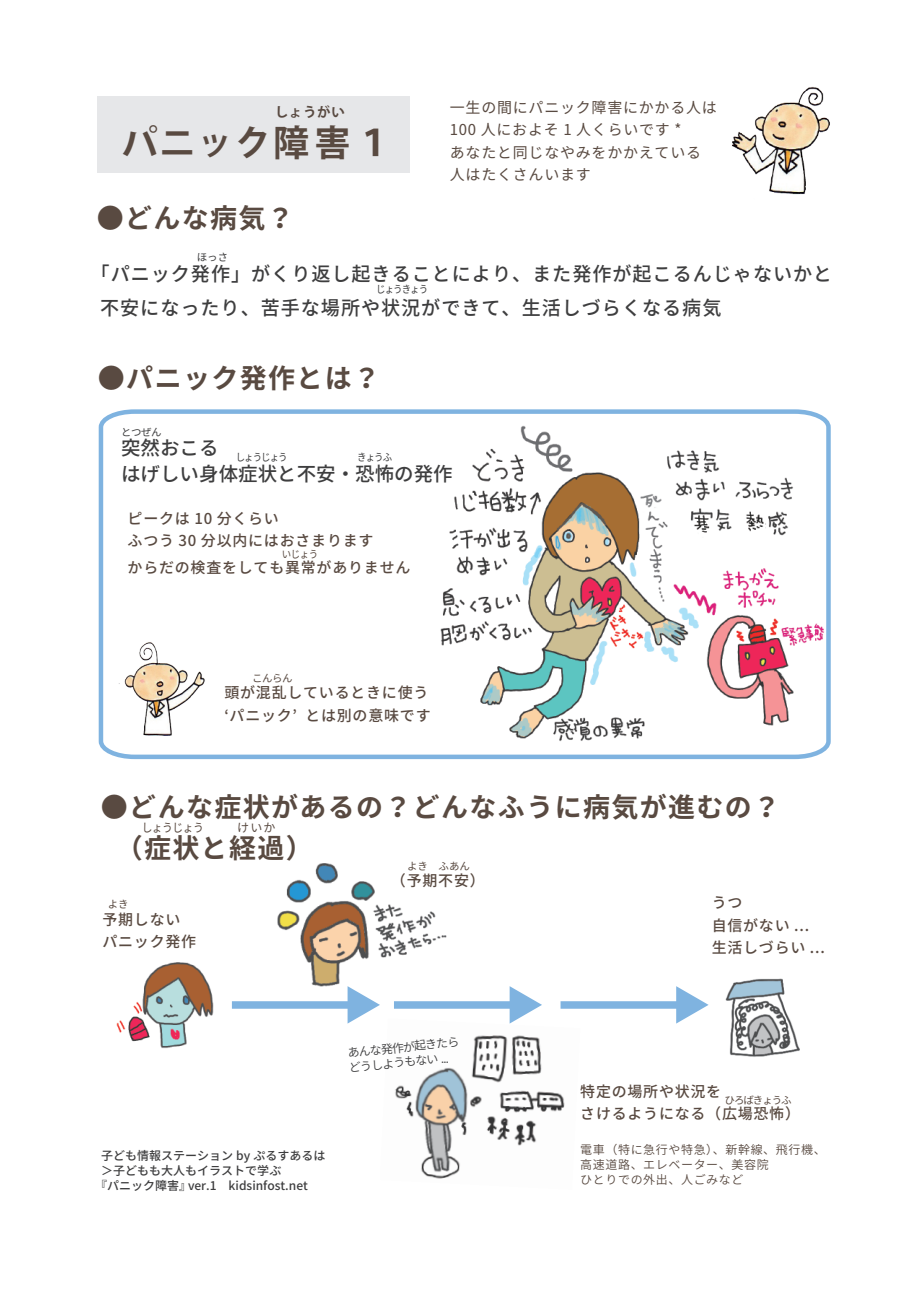
<style>
.page{position:relative;width:918px;height:1289px;background:#fff}
.page>*{position:absolute;margin:0;border:0;box-sizing:border-box;transform-origin:0 0}
.t1{font:700 36px "Koz Go Pr 6 N";letter-spacing:.05em;color:#594a41}
.t2{font:700 27px/40.5px "Noto Sans CJ Kjp";letter-spacing:.05em;color:#594a41}
.t3{font:500 19.5px/34.5px "Noto Sans CJ Kjp";letter-spacing:.05em;color:#3e3e3f}
.t4{font:500 19.5px/25.5px "Noto Sans CJ Kjp";color:#3e3e3f}
.t5{font:500 15px/22.5px "Noto Sans CJ Kjp";letter-spacing:.05em;color:#594a41}
.t6{font:15px/22.5px "Noto Sans CJ Kjp";letter-spacing:.05em;color:#594a41}
.t7{font:700 13.5px "Koz Go Pr 6 N";letter-spacing:.05em;color:#594a41}
.t8{font:500 12px "Noto Sans CJ Kjp";color:#3e3e3f}
.t9{font:600 12px/15px "Noto Sans CJ Kjp";letter-spacing:.05em;color:#594a41}
.t10{font:600 12px/15px "Noto Sans CJ Kjp";color:#3e3e3f}
.t11{font:12px "Noto Sans CJ Kjp";letter-spacing:-.05em;color:#594a41;scale:.9 1}
.t12{font:12px "Noto Sans CJ Kjp";letter-spacing:-.05em;color:#594a41}
.t13{font:10.5px "Noto Sans CJ Kjp";letter-spacing:-.1em;color:#3e3e3f;scale:.9 1}
.t14{font:10.5px "Noto Sans CJ Kjp";letter-spacing:-.05em;color:#594a41}
.t15{font:10.5px "Noto Sans CJ Kjp";letter-spacing:-.1em;color:#3e3e3f}
.t16{font:10.5px "Noto Sans CJ Kjp";letter-spacing:-.1em;color:#594a41}
.t17{font:10.5px "Noto Sans CJ Kjp";letter-spacing:-.05em;color:#594a41;scale:.9 1}
</style>
<div class="page">
<svg style="left:98px;top:409px;width:733px;height:351px"></svg>
<div style="left:98px;top:97px;width:312px;height:76px;background:#e6e7e9"></div>
<img style="left:116px;top:962px;width:98px;height:87px">
<img style="left:277px;top:863px;width:170px;height:124px">
<img style="left:395px;top:1023px;width:170px;height:156px">
<img style="left:725px;top:978px;width:75px;height:79px">
<img style="left:732px;top:87px;width:98px;height:108px">
<div style="left:232px;top:1001px;width:121px;height:7px;background:#7fb3e0"></div>
<svg style="left:347px;top:986px;width:33px;height:37px"></svg>
<div style="left:394px;top:1001px;width:121px;height:7px;background:#7fb3e0"></div>
<svg style="left:509px;top:986px;width:33px;height:37px"></svg>
<div style="left:560px;top:1001px;width:121px;height:7px;background:#7fb3e0"></div>
<svg style="left:676px;top:986px;width:32px;height:37px"></svg>
<img style="left:118px;top:637px;width:96px;height:106px">
<p class="t7" style="left:275px;top:104px;width:72px">しょうがい</p>
<h1 class="t1" style="left:122px;top:122px;width:271px">パニック障害１</h1>
<h2 class="t2" style="left:97px;top:198px;width:199px">●どんな病気？</h2>
<p class="t6" style="left:450px;top:96px;width:269px">一生の間にパニック障害にかかる人は<br>100 人におよそ 1 人くらいです *<br>あなたと同じなやみをかかえている人はたくさんいます</p>
<p class="t15" style="left:197px;top:251px;width:33px">ほっさ</p>
<h3 class="t3" style="left:100px;top:256px;width:733px;text-indent:-10px">「パニック発作」がくり返し起きることにより、また発作が起こるんじゃないかと不安になったり、苦手な場所や状況ができて、生活しづらくなる病気</h3>
<p class="t13" style="left:376px;top:283px;width:59px">じょうきょう</p>
<h2 class="t2" style="left:98px;top:358px;width:284px">●パニック発作とは？</h2>
<p class="t15" style="left:121px;top:426px;width:42px">とつぜん</p>
<h3 class="t4" style="left:121px;top:435px;width:333px">突然おこる<br>はげしい身体症状と不安・恐怖の発作</h3>
<p class="t13" style="left:236px;top:451px;width:59px">しょうじょう</p>
<p class="t13" style="left:357px;top:451px;width:40px">きょうふ</p>
<p class="t5" style="left:128px;top:507px;width:247px">ピークは 10 分くらい<br>ふつう 30 分以内にはおさまります</p>
<p class="t5" style="left:128px;top:557px;width:284px">からだの検査をしても異常がありません</p>
<p class="t17" style="left:282px;top:548px;width:42px">いじょう</p>
<p class="t14" style="left:252px;top:672px;width:42px">こんらん</p>
<p class="t5" style="left:224px;top:681px;width:208px">頭が混乱しているときに使う‘パニック’ とは別の意味です</p>
<h2 class="t2" style="left:101px;top:787px;width:681px">●どんな症状があるの？どんなふうに病気が進むの？　（症状と経過）</h2>
<p class="t11" style="left:142px;top:820px;width:71px">しょうじょう</p>
<p class="t12" style="left:237px;top:820px;width:40px">けいか</p>
<p class="t14" style="left:407px;top:860px;width:64px">よき　ふあん</p>
<p class="t14" style="left:108px;top:898px;width:22px">よき</p>
<p class="t5" style="left:102px;top:908px;width:95px">予期しないパニック発作</p>
<p class="t5" style="left:391px;top:869px;width:95px">（予期不安）</p>
<p class="t10" style="left:347px;top:1044px;width:113px;rotate:-5deg">あんな発作が起きたらどうしようもない ...</p>
<p class="t8" style="left:101px;top:1148px;width:226px">子ども情報ステーション by ぷるすあるは</p>
<p class="t8" style="left:101px;top:1163px;width:181px">＞子どもも大人もイラストで学ぶ</p>
<p class="t8" style="left:95px;top:1178px;width:214px">『パニック障害』ver.1　kidsinfost.net</p>
<p class="t5" style="left:711px;top:891px;width:115px">うつ<br>自信がない ...生活しづらい ...</p>
<p class="t5" style="left:580px;top:1080px;width:221px">特定の場所や状況を<br>さけるようになる（広場恐怖）</p>
<p class="t16" style="left:724px;top:1094px;width:69px">ひろばきょうふ</p>
<p class="t9" style="left:580px;top:1141px;width:247px">電車（特に急行や特急）、新幹線、飛行機、高速道路、エレベーター、美容院<br>ひとりでの外出、人ごみなど　</p>
</div>
